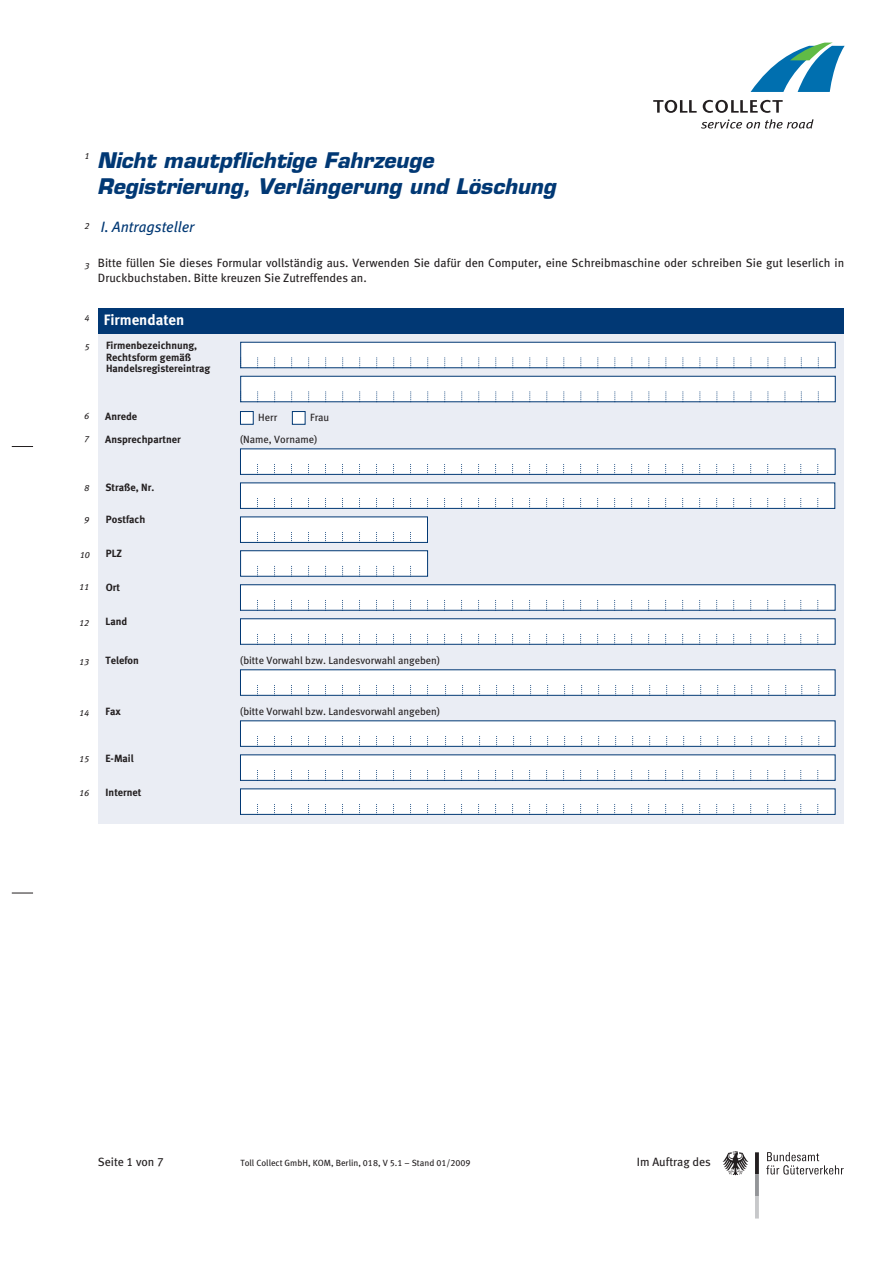
<style>
.page{position:relative;width:893px;height:1263px;background:#fff}
.page>*{position:absolute;margin:0;border:0;box-sizing:border-box;transform-origin:0 0}
.t1{font:italic 700 21px/25.2px "Eurostile LT Std";color:#013874}
.t2{font:italic 15px "Meta Book LF";color:#013874}
.t3{font:15px "Meta Bold LF";color:#fff}
.t4{font:12px/14.4px "Meta Book LF";color:#231f20}
.t5{font:10.5px/11.2px "Meta Bold LF";color:#231f20}
.t6{font:10.5px "Meta Book LF";color:#231f20}
.t7{font:9px "Meta Book LF";color:#231f20}
.t8{font:italic 9px "Meta Book LF";color:#231f20}
</style>
<div class="page">
<svg style="left:12px;top:893px;width:21px;height:1px"></svg>
<svg style="left:12px;top:446px;width:21px;height:1px"></svg>
<svg style="left:755px;top:1152px;width:4px;height:66px"></svg>
<svg style="left:722px;top:1151px;width:26px;height:24px"></svg>
<svg style="left:766px;top:1152px;width:78px;height:22px"></svg>
<div style="left:98px;top:333px;width:746px;height:491px;background:#eaedf4"></div>
<div style="left:98px;top:308px;width:746px;height:25px;background:#013874"></div>
<div style="left:241px;top:376px;width:594px;height:26px;background:#fff"></div>
<div style="left:240px;top:376px;width:596px;height:26px;border:1px solid #013874"></div>
<div style="left:241px;top:342px;width:594px;height:26px;background:#fff"></div>
<div style="left:240px;top:483px;width:595px;height:25px;background:#fff"></div>
<div style="left:240px;top:482px;width:595px;height:27px;border:1px solid #013874"></div>
<div style="left:240px;top:755px;width:595px;height:25px;background:#fff"></div>
<div style="left:240px;top:754px;width:595px;height:27px;border:1px solid #013874"></div>
<div style="left:240px;top:449px;width:595px;height:25px;background:#fff"></div>
<div style="left:240px;top:448px;width:595px;height:27px;border:1px solid #013874"></div>
<div style="left:240px;top:619px;width:595px;height:25px;background:#fff"></div>
<div style="left:240px;top:618px;width:595px;height:27px;border:1px solid #013874"></div>
<div style="left:240px;top:789px;width:595px;height:25px;background:#fff"></div>
<div style="left:240px;top:788px;width:595px;height:27px;border:1px solid #013874"></div>
<div style="left:240px;top:517px;width:187px;height:25px;background:#fff"></div>
<div style="left:240px;top:516px;width:188px;height:27px;border:1px solid #013874"></div>
<div style="left:240px;top:670px;width:595px;height:25px;background:#fff"></div>
<div style="left:240px;top:669px;width:595px;height:27px;border:1px solid #013874"></div>
<div style="left:240px;top:721px;width:595px;height:25px;background:#fff"></div>
<div style="left:240px;top:720px;width:595px;height:27px;border:1px solid #013874"></div>
<div style="left:240px;top:585px;width:595px;height:25px;background:#fff"></div>
<div style="left:240px;top:584px;width:595px;height:27px;border:1px solid #013874"></div>
<div style="left:241px;top:551px;width:187px;height:25px;background:#fff"></div>
<div style="left:240px;top:550px;width:188px;height:27px;border:1px solid #013874"></div>
<div style="left:240px;top:411px;width:13px;height:13px;background:#fff"></div>
<div style="left:240px;top:411px;width:14px;height:14px;border:1px solid #013874"></div>
<div style="left:292px;top:411px;width:13px;height:13px;background:#fff"></div>
<div style="left:292px;top:411px;width:13px;height:14px;border:1px solid #013874"></div>
<svg style="left:751px;top:43px;width:94px;height:49px"></svg>
<svg style="left:701px;top:119px;width:104px;height:10px"></svg>
<svg style="left:806px;top:119px;width:8px;height:10px"></svg>
<svg style="left:653px;top:100px;width:44px;height:13px"></svg>
<svg style="left:703px;top:100px;width:80px;height:13px"></svg>
<p class="t8" style="left:84px;top:151px;width:7px">1</p>
<p class="t8" style="left:84px;top:221px;width:7px">2</p>
<p class="t1" style="left:97px;top:148px;width:460px">Nicht mautpflichtige Fahrzeuge<br>Registrierung, Verlängerung und Löschung</p>
<p class="t2" style="left:101px;top:218px;width:95px">I. Antragsteller</p>
<p class="t8" style="left:84px;top:261px;width:7px">3</p>
<p class="t4" style="left:98px;top:256px;width:748px">Bitte füllen Sie dieses Formular vollständig aus. Verwenden Sie dafür den Computer, eine Schreibmaschine oder schreiben Sie gut leserlich in<br>Druckbuchstaben. Bitte kreuzen Sie Zutreffendes an.</p>
<p class="t8" style="left:84px;top:313px;width:7px">4</p>
<p class="t8" style="left:84px;top:341px;width:7px">5</p>
<p class="t3" style="left:104px;top:310px;width:82px">Firmendaten</p>
<p class="t5" style="left:106px;top:340px;width:106px">Firmenbezeichnung,<br>Rechtsform gemäß<br>Handelsregistereintrag</p>
<p class="t5" style="left:105px;top:410px;width:33px">Anrede</p>
<p class="t8" style="left:84px;top:410px;width:7px">6</p>
<p class="t6" style="left:258px;top:411px;width:21px">Herr</p>
<p class="t6" style="left:310px;top:411px;width:21px">Frau</p>
<p class="t8" style="left:84px;top:434px;width:7px">7</p>
<p class="t5" style="left:105px;top:434px;width:77px">Ansprechpartner</p>
<p class="t6" style="left:240px;top:433px;width:79px">(Name, Vorname)</p>
<p class="t8" style="left:84px;top:482px;width:7px">8</p>
<p class="t5" style="left:105px;top:481px;width:50px">Straße, Nr.</p>
<p class="t8" style="left:84px;top:514px;width:7px">9</p>
<p class="t5" style="left:106px;top:514px;width:41px">Postfach</p>
<p class="t8" style="left:80px;top:549px;width:12px">10</p>
<p class="t8" style="left:79px;top:582px;width:12px">11</p>
<p class="t8" style="left:79px;top:618px;width:12px">12</p>
<p class="t5" style="left:106px;top:548px;width:18px">PLZ</p>
<p class="t5" style="left:106px;top:582px;width:16px">Ort</p>
<p class="t5" style="left:106px;top:616px;width:23px">Land</p>
<p class="t8" style="left:79px;top:656px;width:12px">13</p>
<p class="t5" style="left:106px;top:655px;width:35px">Telefon</p>
<p class="t6" style="left:240px;top:654px;width:201px">(bitte Vorwahl bzw. Landesvorwahl angeben)</p>
<p class="t8" style="left:79px;top:707px;width:12px">14</p>
<p class="t5" style="left:106px;top:706px;width:17px">Fax</p>
<p class="t6" style="left:240px;top:705px;width:201px">(bitte Vorwahl bzw. Landesvorwahl angeben)</p>
<p class="t8" style="left:79px;top:753px;width:12px">15</p>
<p class="t5" style="left:105px;top:752px;width:30px">E-Mail</p>
<p class="t8" style="left:79px;top:788px;width:12px">16</p>
<p class="t5" style="left:106px;top:786px;width:37px">Internet</p>
<p class="t4" style="left:98px;top:1155px;width:68px">Seite 1 von 7</p>
<p class="t7" style="left:241px;top:1158px;width:232px">Toll Collect GmbH, KOM, Berlin, 018, V 5.1 – Stand 01/2009</p>
<p class="t4" style="left:637px;top:1155px;width:75px">Im Auftrag des</p>
</div>
